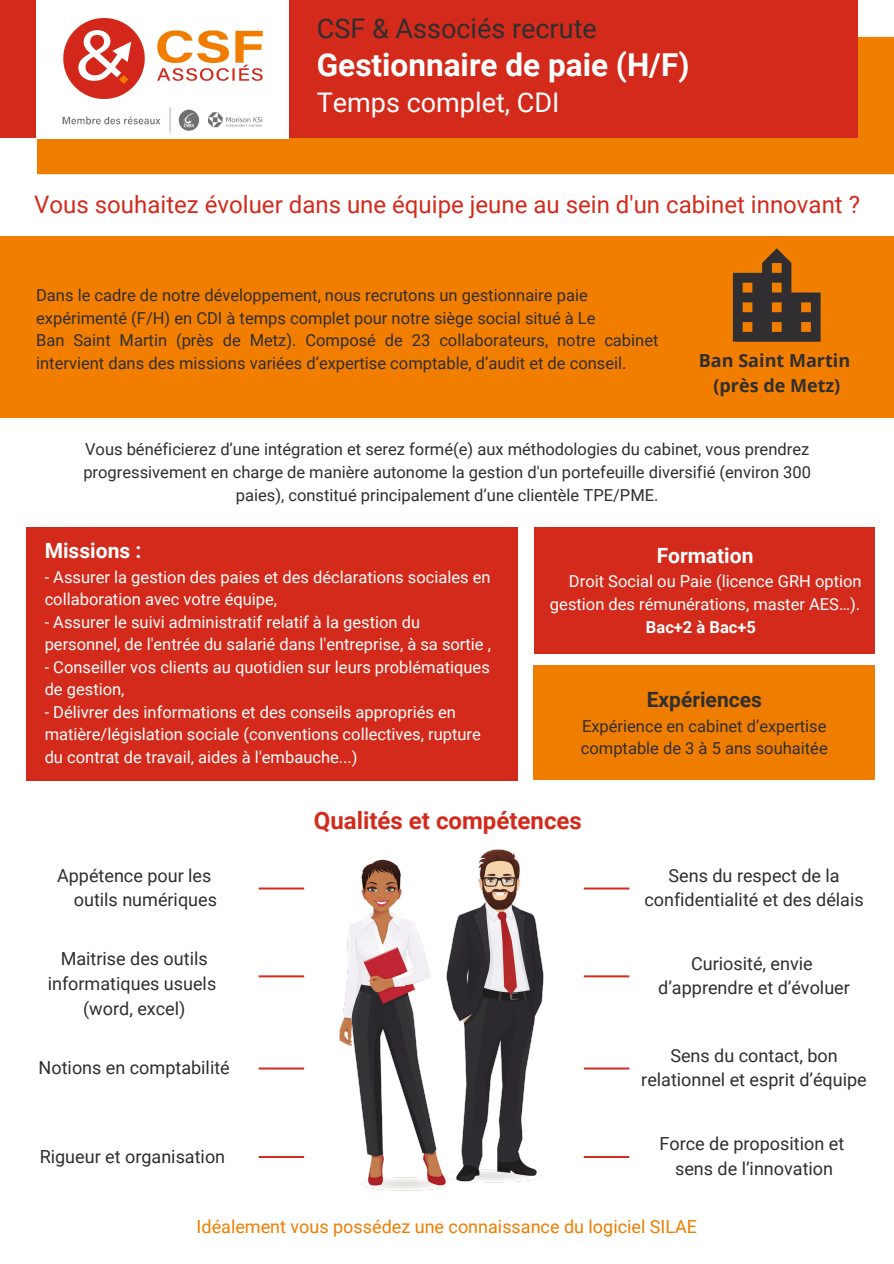
<style>
.page{position:relative;width:894px;height:1264px;background:#fff}
.page>*{position:absolute;margin:0;border:0;box-sizing:border-box;transform-origin:0 0}
.t1{font:700 31.5px "Roboto";color:#fff}
.t2{font:27px "Roboto";color:#302e30}
.t3{font:27px "Roboto";color:#fff}
.t4{font:24px "Roboto";color:#d32a1b}
.t5{font:700 24px "Roboto";color:#d32a1b}
.t6{font:700 21px "Roboto";color:#fff}
.t7{font:700 21px "Roboto";color:#302e30}
.t8{font:18px/24.8px "Roboto";color:#302e30;text-align:center}
.t9{font:18px "Roboto";color:#ef7d00}
.t10{font:700 18px/24.8px "Open Sans";color:#302e30;text-align:center}
.t11{font:16.5px/22.5px "Roboto";color:#302e30}
.t12{font:16.5px/22.5px "Roboto";color:#fff}
.t13{font:700 16.5px "Roboto";color:#fff}
</style>
<div class="page">
<div style="left:37px;top:37px;width:856px;height:137px;background:#ef7d00"></div>
<div style="left:0;top:0;width:857px;height:137px;background:#d32a1b"></div>
<div style="left:0;top:236px;width:893px;height:182px;background:#f27e00"></div>
<svg style="left:732px;top:248px;width:88px;height:94px"></svg>
<img style="left:339px;top:859px;width:90px;height:332px">
<img style="left:429px;top:849px;width:115px;height:341px">
<svg style="left:258px;top:887px;width:46px;height:2px"></svg>
<svg style="left:258px;top:975px;width:46px;height:2px"></svg>
<svg style="left:258px;top:1067px;width:46px;height:2px"></svg>
<svg style="left:258px;top:1156px;width:46px;height:1px"></svg>
<svg style="left:583px;top:887px;width:46px;height:2px"></svg>
<svg style="left:583px;top:975px;width:46px;height:2px"></svg>
<svg style="left:583px;top:1067px;width:46px;height:2px"></svg>
<svg style="left:583px;top:1156px;width:46px;height:1px"></svg>
<div style="left:26px;top:526px;width:491px;height:254px;background:#d32a1b"></div>
<div style="left:534px;top:526px;width:340px;height:127px;background:#d32a1b"></div>
<div style="left:533px;top:665px;width:341px;height:115px;background:#ef7d00"></div>
<div style="left:36px;top:0;width:253px;height:138px;background:#fff"></div>
<img style="left:63px;top:18px;width:200px;height:81px">
<img style="left:62px;top:107px;width:201px;height:26px">
<h2 class="t2" style="left:317px;top:13px;width:281px">CSF &amp; Associés recrute</h2>
<h1 class="t1" style="left:317px;top:47px;width:374px">Gestionnaire de paie (H/F)</h1>
<h2 class="t3" style="left:317px;top:87px;width:244px">Temps complet, CDI</h2>
<h3 class="t4" style="left:34px;top:191px;width:827px">Vous souhaitez évoluer dans une équipe jeune au sein d'un cabinet innovant ?</h3>
<p class="t11" style="left:36px;top:284px;width:623px">Dans le cadre de notre développement, nous recrutons un gestionnaire paie expérimenté (F/H) en CDI à temps complet pour notre siège social situé à Le<br>Ban Saint Martin (près de Metz). Composé de 23 collaborateurs, notre cabinet intervient dans des missions variées d’expertise comptable, d’audit et de conseil.</p>
<p class="t10" style="left:698px;top:348px;width:153px">Ban Saint Martin (près de Metz)</p>
<p class="t11" style="left:83px;top:437px;width:729px;line-height:23px;text-align:center">Vous bénéficierez d’une intégration et serez formé(e) aux méthodologies du cabinet, vous prendrez progressivement en charge de manière autonome la gestion d'un portefeuille diversifié (environ 300 paies), constitué principalement d’une clientèle TPE/PME.</p>
<p class="t6" style="left:45px;top:538px;width:98px">Missions :</p>
<p class="t12" style="left:45px;top:565px;width:447px">- Assurer la gestion des paies et des déclarations sociales en collaboration avec votre équipe,</p>
<p class="t12" style="left:45px;top:610px;width:448px">- Assurer le suivi administratif relatif à la gestion du personnel, de l'entrée du salarié dans l'entreprise, à sa sortie ,</p>
<p class="t12" style="left:45px;top:655px;width:446px">- Conseiller vos clients au quotidien sur leurs problématiques de gestion,</p>
<p class="t12" style="left:45px;top:701px;width:437px">- Délivrer des informations et des conseils appropriés en matière/législation sociale (conventions collectives, rupture du contrat de travail, aides à l'embauche...)</p>
<p class="t6" style="left:656px;top:543px;width:98px">Formation</p>
<p class="t12" style="left:550px;top:570px;width:313px;text-align:right">Droit Social ou Paie (licence GRH option gestion des rémunérations, master AES…).</p>
<p class="t13" style="left:645px;top:617px;width:111px">Bac+2 à Bac+5</p>
<p class="t7" style="left:646px;top:687px;width:117px">Expériences</p>
<p class="t11" style="left:580px;top:714px;width:248px">Expérience en cabinet d’expertise comptable de 3 à 5 ans souhaitée</p>
<p class="t8" style="left:74px;top:863px;width:145px;text-align:left;text-indent:-17px">Appétence pour les outils numériques</p>
<p class="t8" style="left:48px;top:946px;width:170px">Maitrise des outils informatiques usuels (word, excel)</p>
<p class="t8" style="left:39px;top:1055px;width:192px">Notions en comptabilité</p>
<p class="t8" style="left:40px;top:1143px;width:187px">Rigueur et organisation</p>
<h3 class="t5" style="left:314px;top:806px;width:269px">Qualités et compétences</h3>
<p class="t8" style="left:644px;top:863px;width:221px">Sens du respect de la confidentialité et des délais</p>
<p class="t8" style="left:658px;top:951px;width:193px">Curiosité, envie d’apprendre et d’évoluer</p>
<p class="t8" style="left:641px;top:1043px;width:227px">Sens du contact, bon relationnel et esprit d’équipe</p>
<p class="t8" style="left:659px;top:1131px;width:186px">Force de proposition et sens de l’innovation</p>
<p class="t9" style="left:196px;top:1216px;width:502px">Idéalement vous possédez une connaissance du logiciel SILAE</p>
</div>
